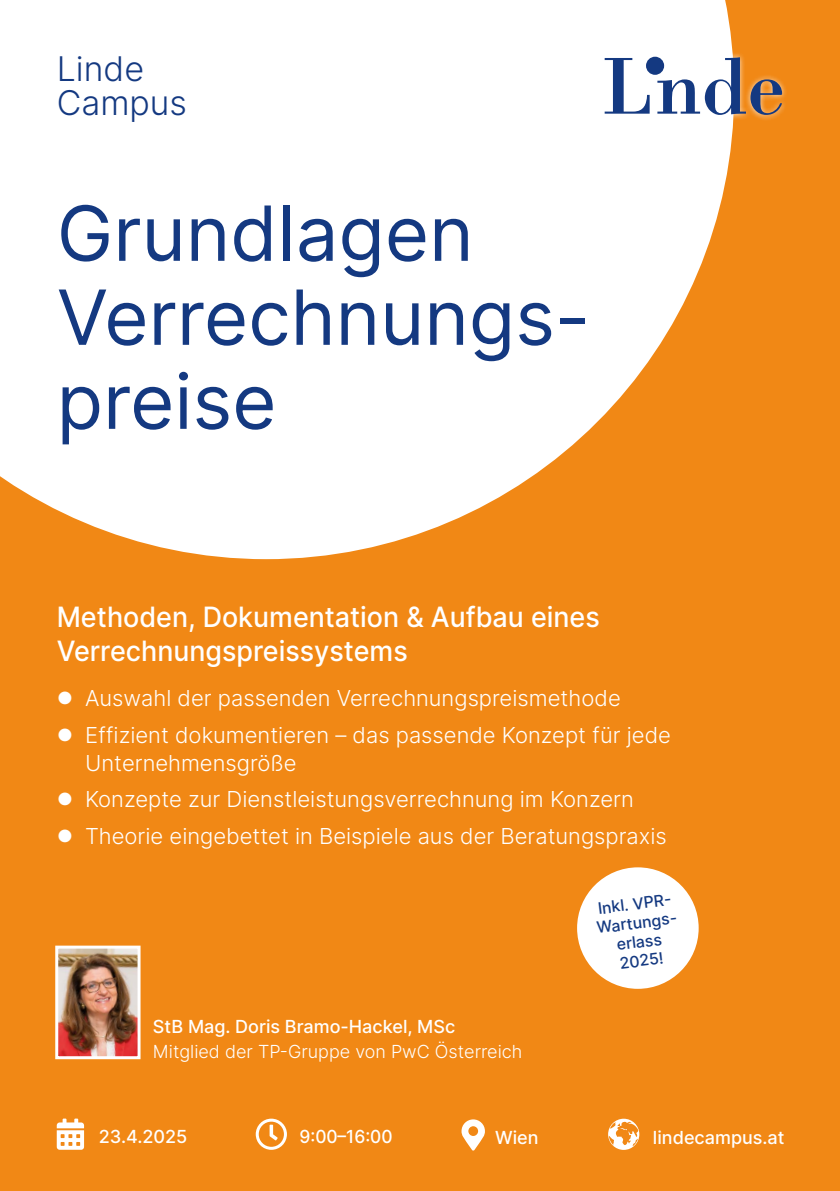
<style>
.page{position:relative;width:840px;height:1191px;background:#fff}
.page>*{position:absolute;margin:0;border:0;box-sizing:border-box;transform-origin:0 0}
.t1{font:76px/84px "Inter";color:#143981}
.t2{font:300 34px/34px "Inter";color:#143981}
.t3{font:500 28px/33.6px "Inter";color:#fff;scale:.96 1}
.t4{font:300 22px/36.4px "Inter";color:#fff}
.t5{font:500 18px "Inter";color:#fff}
.t6{font:300 18px "Inter";color:#fff}
.t7{font:500 18px "Inter";color:#fff;scale:.96 1}
.t8{font:500 15.8px/19px "Inter";color:#143981;text-align:center}
</style>
<div class="page">
<div style="left:0;top:0;width:839px;height:1191px;background:#f18815"></div>
<svg style="left:0;top:0;width:733px;height:559px;background:#fdefdf"></svg>
<img style="left:59px;top:949px;width:77px;height:106px">
<div style="left:55px;top:945px;width:85px;height:114px;border:3px solid #fff"></div>
<div style="left:598px;top:51px;width:189px;height:70px;background:#fff;opacity:.8"></div>
<svg style="left:604px;top:58px;width:45px;height:56px;background:#b5c1d7"></svg>
<svg style="left:657px;top:57px;width:124px;height:58px"></svg>
<div style="left:645px;top:57px;width:18px;height:18px;background:#143981;border-radius:50%"></div>
<svg style="left:57px;top:1118px;width:27px;height:31px"></svg>
<svg style="left:255px;top:1118px;width:32px;height:31px"></svg>
<svg style="left:608px;top:1118px;width:31px;height:31px"></svg>
<svg style="left:461px;top:1119px;width:23px;height:31px"></svg>
<div style="left:578px;top:869px;width:118px;height:118px;background:#fff;border-radius:50%"></div>
<div style="left:576px;top:867px;width:122px;height:121px;border:3px solid #fff;border-radius:50%"></div>
<h2 class="t2" style="left:57px;top:51px;width:132px">Linde<br>Campus</h2>
<h1 class="t1" style="left:57px;top:189px;width:534px">Grundlagen<br>Verrechnungs&shy;preise</h1>
<p class="t3" style="left:57px;top:600px;width:567px">Methoden, Dokumentation &amp; Aufbau eines<br>Verrechnungspreissystems</p>
<p class="t4" style="left:85px;top:679px;width:587px">Auswahl der passenden Verrechnungspreismethode<br>Effizient dokumentieren – das passende Konzept für jede</p>
<p class="t4" style="left:85px;top:744px;width:583px">Unternehmensgröße<br>Konzepte zur Dienstleistungsverrechnung im Konzern<br>Theorie eingebettet in Beispiele aus der Beratungspraxis</p>
<p class="t5" style="left:153px;top:1013px;width:303px">StB Mag. Doris Bramo-Hackel, MSc</p>
<p class="t6" style="left:153px;top:1038px;width:371px">Mitglied der TP-Gruppe von PwC Österreich</p>
<p class="t8" style="left:593px;top:899px;width:87px;rotate:-7deg">Inkl. VPR-<br>Wartungs&shy;erlass<br>2025!</p>
<p class="t5" style="left:99px;top:1123px;width:90px">23.4.2025</p>
<p class="t7" style="left:299px;top:1123px;width:98px">9:00–16:00</p>
<p class="t5" style="left:495px;top:1124px;width:45px">Wien</p>
<p class="t5" style="left:652px;top:1123px;width:133px">lindecampus.at</p>
</div>
